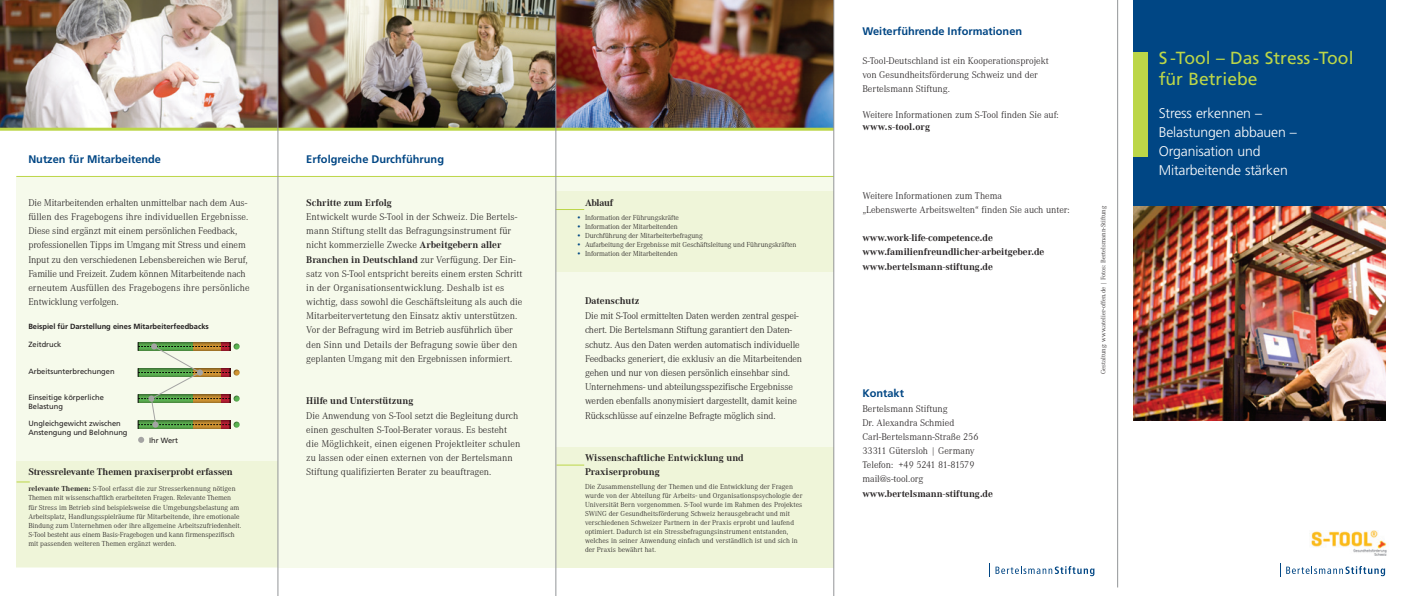
<style>
.page{position:relative;width:1401px;height:596px;background:#fff}
.page>*{position:absolute;margin:0;border:0;box-sizing:border-box;transform-origin:0 0}
.t1{font:17.5px/21.3px "Frutiger";color:#bcd648}
.t2{font:300 14px/19px "Frutiger";letter-spacing:-.01em;color:#fff}
.t3{font:700 11px "Frutiger";color:#004684}
.t4{font:300 10px/14.2px "Corporate A";color:#231f20}
.t5{font:700 10px/14.2px "Corporate A";color:#231f20}
.t6{font:700 10px "Corporate A";letter-spacing:.02em;color:#231f20}
.t7{font:300 7.5px/9px "Corporate A";color:#231f20}
.t8{font:7.5px/9px "Frutiger";color:#231f20}
.t9{font:700 7.5px "Frutiger";color:#231f20}
.t10{font:300 6.7px "Corporate A";color:#231f20}
.s1{font-weight:700}
.s2{color:#004684}
</style>
<div class="page">
<div style="left:16px;top:177px;width:817px;height:389px;background:#f6faeb"></div>
<div style="left:556px;top:446px;width:278px;height:121px;background:#eff5d9"></div>
<div style="left:17px;top:461px;width:261px;height:105px;background:#eff5d9"></div>
<svg style="left:1286px;top:566px;width:98px;height:10px"></svg>
<div style="left:1133px;top:0;width:252px;height:206px;background:#004684"></div>
<div style="left:1133px;top:52px;width:14px;height:104px;background:#bcd648"></div>
<svg style="left:995px;top:566px;width:99px;height:10px"></svg>
<svg style="left:17px;top:481px;width:13px;height:1px"></svg>
<svg style="left:138px;top:436px;width:6px;height:6px"></svg>
<svg style="left:138px;top:342px;width:102px;height:86px"></svg>
<img style="left:1133px;top:206px;width:252px;height:214px">
<img style="left:0;top:0;width:833px;height:128px">
<hr style="left:0;top:128px;width:833px;height:3px;background:#bcd648">
<svg style="left:556px;top:464px;width:28px;height:1px"></svg>
<div style="left:555px;top:191px;width:278px;height:81px;background:#eff5d9"></div>
<svg style="left:556px;top:209px;width:28px;height:1px"></svg>
<hr style="left:16px;top:176px;width:817px;height:1px;background:#bcd648">
<img style="left:1311px;top:530px;width:76px;height:25px">
<hr style="left:555px;top:0;width:1px;height:595px;background:#939598">
<hr style="left:278px;top:0;width:1px;height:595px;background:#939598">
<hr style="left:833px;top:0;width:1px;height:595px;background:#939598">
<hr style="left:1117px;top:0;width:1px;height:587px;background:#939598">
<p class="t3" style="left:28px;top:153px;width:134px">Nutzen für Mitarbeitende</p>
<p class="t4" style="left:28px;top:195px;width:223px">Die Mitarbeitenden erhalten unmittelbar nach dem Aus&shy;füllen des Fragebogens ihre individuellen Ergebnisse.<br>Diese sind ergänzt mit einem persönlichen Feedback, professionellen Tipps im Umgang mit Stress und einem Input zu den verschiedenen Lebensbereichen wie Beruf, Familie und Freizeit. Zudem können Mitarbeitende nach erneutem Ausfüllen des Fragebogens ihre persönliche Entwicklung verfolgen.</p>
<p class="t9" style="left:28px;top:321px;width:182px">Beispiel für Darstellung eines Mitarbeiterfeedbacks</p>
<p class="t8" style="left:28px;top:340px;width:34px">Zeitdruck</p>
<p class="t8" style="left:28px;top:366px;width:88px">Arbeitsunterbrechungen</p>
<p class="t8" style="left:28px;top:392px;width:77px">Einseitige körperliche<br>Belastung</p>
<p class="t8" style="left:28px;top:418px;width:101px">Ungleichgewicht zwischen<br>Anstengung und Belohnung</p>
<p class="t8" style="left:149px;top:435px;width:30px">Ihr Wert</p>
<p class="t5" style="left:28px;top:465px;width:206px">Stressrelevante Themen praxiserprobt erfassen</p>
<p class="t7" style="left:28px;top:484px;width:214px"><span class="s1">relevante Themen:</span> S-Tool erfasst die zur Stresserkennung nötigen Themen mit wissenschaftlich erarbeiteten Fragen. Relevante Themen für Stress im Betrieb sind beispielsweise die Umgebungsbelastung am Arbeitsplatz, Handlungsspielräume für Mitarbeitende, ihre emotionale Bindung zum Unternehmen oder ihre allgemeine Arbeitszufriedenheit.<br>S-Tool besteht aus einem Basis-Fragebogen und kann firmenspezifisch mit passenden weiteren Themen ergänzt werden.</p>
<p class="t3" style="left:306px;top:153px;width:139px">Erfolgreiche Durchführung</p>
<p class="t5" style="left:306px;top:195px;width:87px">Schritte zum Erfolg</p>
<p class="t4" style="left:306px;top:210px;width:218px">Entwickelt wurde S-Tool in der Schweiz. Die Bertels&shy;mann Stiftung stellt das Befragungsinstrument für nicht kommerzielle Zwecke <span class="s1">Arbeitgebern aller Branchen in Deutschland</span> zur Verfügung. Der Ein&shy;satz von S-Tool entspricht bereits einem ersten Schritt in der Organisationsentwicklung. Deshalb ist es wichtig, dass sowohl die Geschäftsleitung als auch die Mitarbeitervertetung den Einsatz aktiv unterstützen.<br>Vor der Befragung wird im Betrieb ausführlich über den Sinn und Details der Befragung sowie über den geplanten Umgang mit den Ergebnissen informiert.</p>
<p class="t5" style="left:306px;top:394px;width:109px">Hilfe und Unterstützung</p>
<p class="t4" style="left:306px;top:408px;width:216px">Die Anwendung von S-Tool setzt die Begleitung durch einen geschulten S-Tool-Berater voraus. Es besteht die Möglichkeit, einen eigenen Projektleiter schulen zu lassen oder einen externen von der Bertelsmann Stiftung qualifizierten Berater zu beauftragen.</p>
<p class="t5" style="left:585px;top:195px;width:29px">Ablauf</p>
<p class="t7" style="left:576px;top:213px;width:104px"><span class="s2">•</span> Information der Führungskräfte</p>
<p class="t7" style="left:576px;top:222px;width:103px"><span class="s2">•</span> Information der Mitarbeitenden</p>
<p class="t7" style="left:576px;top:231px;width:128px"><span class="s2">•</span> Durchführung der Mitarbeiterbefragung</p>
<p class="t7" style="left:576px;top:240px;width:221px"><span class="s2">•</span> Aufarbeitung der Ergebnisse mit Geschäftsleitung und Führungskräften</p>
<p class="t7" style="left:576px;top:249px;width:103px"><span class="s2">•</span> Information der Mitarbeitenden</p>
<p class="t5" style="left:585px;top:293px;width:56px">Datenschutz</p>
<p class="t4" style="left:585px;top:309px;width:218px">Die mit S-Tool ermittelten Daten werden zentral gespei&shy;chert. Die Bertelsmann Stiftung garantiert den Daten&shy;schutz. Aus den Daten werden automatisch individuelle Feedbacks generiert, die exklusiv an die Mitarbeitenden gehen und nur von diesen persönlich einsehbar sind.<br>Unternehmens- und abteilungsspezifische Ergebnisse werden ebenfalls anonymisiert dargestellt, damit keine Rückschlüsse auf einzelne Befragte möglich sind.</p>
<p class="t5" style="left:585px;top:450px;width:160px">Wissenschaftliche Entwicklung und<br>Praxiserprobung</p>
<p class="t7" style="left:585px;top:482px;width:219px">Die Zusammenstellung der Themen und die Entwicklung der Fragen wurde von der Abteilung für Arbeits- und Organisationspsychologie der Universität Bern vorgenommen. S-Tool wurde im Rahmen des Projektes SWiNG der Gesundheitsförderung Schweiz herausgebracht und mit verschiedenen Schweizer Partnern in der Praxis erprobt und laufend optimiert. Dadurch ist ein Stressbefragungsinstrument entstanden, welches in seiner Anwendung einfach und verständlich ist und sich in der Praxis bewährt hat.</p>
<p class="t3" style="left:862px;top:25px;width:161px">Weiterführende Informationen</p>
<p class="t4" style="left:862px;top:54px;width:188px">S-Tool-Deutschland ist ein Kooperationsprojekt von Gesundheitsförderung Schweiz und der<br>Bertelsmann Stiftung.</p>
<p class="t4" style="left:862px;top:108px;width:198px">Weitere Informationen zum S-Tool finden Sie auf:</p>
<p class="t6" style="left:862px;top:121px;width:69px">www.s-tool.org</p>
<p class="t4" style="left:862px;top:188px;width:209px">Weitere Informationen zum Thema<br>„Lebenswerte Arbeitswelten“ finden Sie auch unter:</p>
<p class="t5" style="left:862px;top:231px;width:183px">www.work-life-competence.de www.familienfreundlicher-arbeitgeber.de www.bertelsmann-stiftung.de</p>
<p class="t3" style="left:862px;top:387px;width:43px">Kontakt</p>
<p class="t4" style="left:862px;top:401px;width:118px">Bertelsmann Stiftung<br>Dr. Alexandra Schmied<br>Carl-Bertelsmann-Straße 256<br>33311 Gütersloh | Germany<br>Telefon: +49 5241 81-81579 mail@s-tool.org</p>
<p class="t5" style="left:862px;top:486px;width:132px">www.bertelsmann-stiftung.de</p>
<p class="t10" style="left:1099px;top:373px;width:169px;rotate:-90deg">Gestaltung: www.atelier-offen.de | Fotos: Bertelsmann-Stiftung</p>
<h1 class="t1" style="left:1158px;top:47px;width:196px">S -Tool – Das Stress -Tool für Betriebe</h1>
<h2 class="t2" style="left:1158px;top:104px;width:140px">Stress erkennen –<br>Belastungen abbauen –<br>Organisation und<br>Mitarbeitende stärken</h2>
</div>
